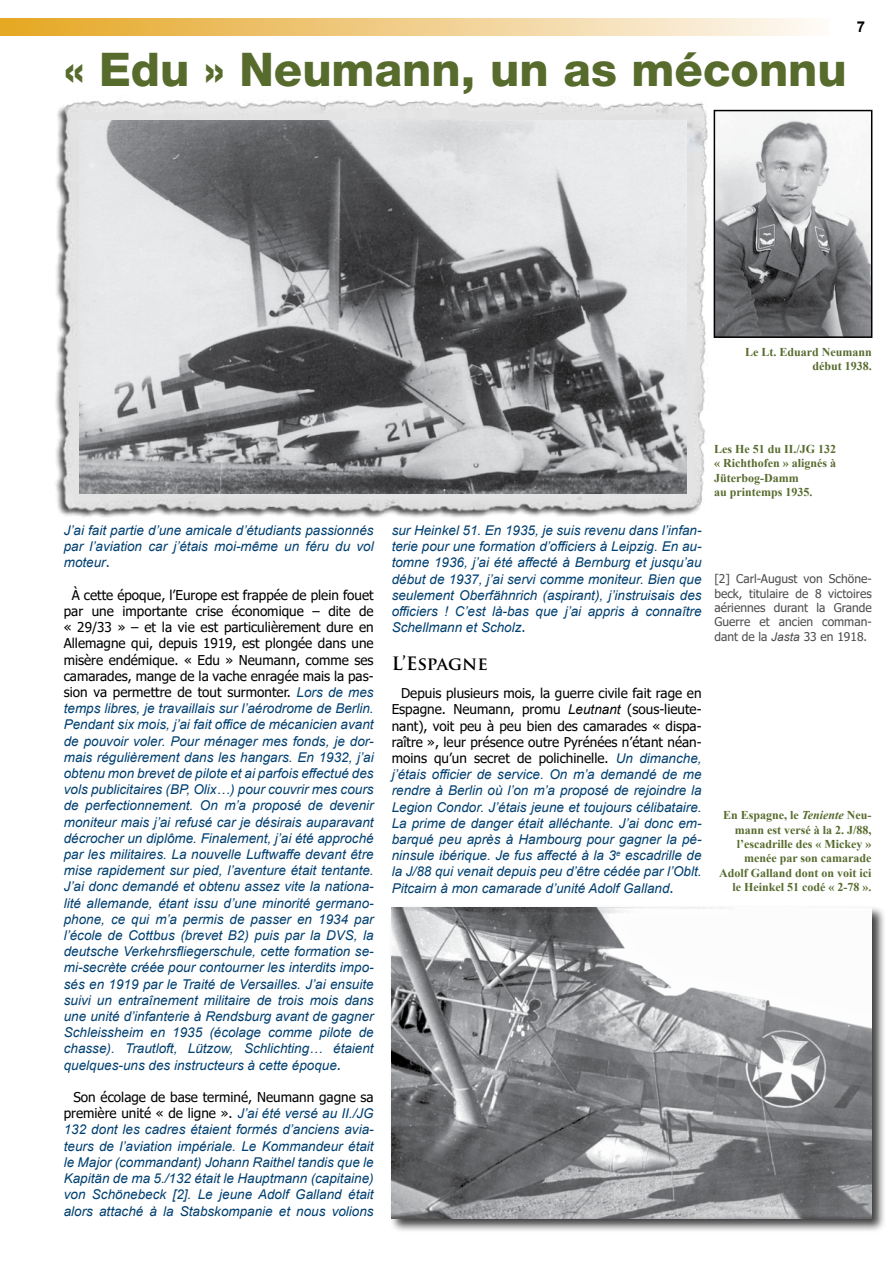
<style>
.page{position:relative;width:893px;height:1263px;background:#fff}
.page>*{position:absolute;margin:0;border:0;box-sizing:border-box;transform-origin:0 0}
.t1{font:800 46.5px "Helvetica Neue";color:#576b2d}
.t2{font:700 18px "Trajan Pro";color:#000}
.t3{font:700 15px "Arial";color:#000}
.t4{font:italic 13.5px/16.2px "Arial";color:#004071;text-align:justify}
.t5{font:13.5px/16.2px "Tahoma";color:#000;text-align:center}
.t6{font:700 12px/14.4px "Times New Roman";color:#576b2d;text-align:right}
.t7{font:12px/14.4px "Tahoma";color:#4d4d4f;text-align:justify}
.s1{font-family:"Tahoma";font-style:normal}
.s2{font-family:"Arial";font-style:italic;color:#004071}
.s3{font-family:"Arial";font-style:italic}
.s4{font-style:italic}
</style>
<div class="page">
<img style="left:55px;top:98px;width:675px;height:420px">
<div style="left:0;top:19px;width:829px;height:17px;background:linear-gradient(to right,#e5a623,#fdf8f5)"></div>
<img style="left:717px;top:113px;width:152px;height:222px">
<div style="left:714px;top:110px;width:158px;height:228px;border:2px solid #000"></div>
<img style="left:79px;top:120px;width:607px;height:374px">
<div style="left:389px;top:905px;width:497px;height:327px;background:#000;opacity:.75"></div>
<img style="left:392px;top:907px;width:480px;height:311px">
<h1 class="t1" style="left:64px;top:41px;width:785px">« Edu » Neumann, un as méconnu</h1>
<p class="t3" style="left:857px;top:16px;width:10px">7</p>
<p class="t6" style="left:745px;top:344px;width:128px">Le Lt. Eduard Neumann début 1938.</p>
<p class="t4" style="left:64px;top:522px;width:311px">J’ai fait partie d’une amicale d’étudiants passionnés par l’aviation car j’étais moi-même un féru du vol moteur<span class="s1">.</span></p>
<p class="t5" style="left:64px;top:587px;width:311px">À cette époque, l’Europe est frappée de plein fouet par une importante crise économique – dite de « 29/33 » – et la vie est particulièrement dure en Allemagne qui, depuis 1919, est plongée dans une misère endémique. « Edu » Neumann, comme ses camarades, mange de la vache enragée mais la pas&shy;sion va permettre de tout surmonter. <span class="s2">Lors de mes</span></p>
<p class="t4" style="left:64px;top:701px;width:311px">temps libres, je travaillais sur l’aérodrome de Berlin.<br>Pendant six mois, j’ai fait office de mécanicien avant de pouvoir voler. Pour ménager mes fonds, je dor&shy;mais régulièrement dans les hangars. En 1932, j’ai obtenu mon brevet de pilote et ai parfois effectué des vols publicitaires (BP, Olix…) pour couvrir mes cours de perfectionnement. On m’a proposé de devenir moniteur mais j’ai refusé car je désirais auparavant décrocher un diplôme. Finalement, j’ai été approché par les militaires. La nouvelle Luftwaffe devant être mise rapidement sur pied, l’aventure était tentante.<br>J’ai donc demandé et obtenu assez vite la nationa&shy;lité allemande, étant issu d’une minorité germano&shy;phone, ce qui m’a permis de passer en 1934 par l’école de Cottbus (brevet B2) puis par la DVS, la deutsche Verkehrsfliegerschule, cette formation se&shy;mi-secrète créée pour contourner les interdits impo&shy;sés en 1919 par le Traité de Versailles. J’ai ensuite suivi un entraînement militaire de trois mois dans une unité d’infanterie à Rendsburg avant de gagner Schleissheim en 1935 (écolage comme pilote de chasse). Trautloft, Lützow, Schlichting… étaient quelques-uns des instructeurs à cette époque<span class="s1">.</span></p>
<p class="t5" style="left:64px;top:1090px;width:311px;text-align:right">Son écolage de base terminé, Neumann gagne sa première unité « de ligne ». <span class="s2">J’ai été versé au II./JG</span></p>
<p class="t4" style="left:64px;top:1122px;width:311px">132 dont les cadres étaient formés d’anciens avia&shy;teurs de l’aviation impériale. Le Kommandeur était le Major (commandant) Johann Raithel tandis que le Kapitän de ma 5./132 était le Hauptmann (capitaine) von Schönebeck [2]. Le jeune Adolf Galland était alors attaché à la Stabskompanie et nous volions</p>
<p class="t4" style="left:392px;top:522px;width:311px">sur Heinkel 51. En 1935, je suis revenu dans l’infan&shy;terie pour une formation d’officiers à Leipzig. En au&shy;tomne 1936, j’ai été affecté à Bernburg et jusqu’au début de 1937, j’ai servi comme moniteur. Bien que seulement Oberfähnrich (aspirant), j’instruisais des officiers ! C’est là-bas que j’ai appris à connaître Schellmann et Scholz<span class="s1">.</span></p>
<h2 class="t2" style="left:392px;top:652px;width:97px">L’Espagne</h2>
<p class="t5" style="left:392px;top:686px;width:311px;text-align:justify;text-indent:9px">Depuis plusieurs mois, la guerre civile fait rage en Espagne. Neumann, promu <span class="s3">Leutnant</span> (sous-lieute&shy;nant), voit peu à peu bien des camarades « dispa&shy;raître », leur présence outre Pyrénées n’étant néan&shy;moins qu’un secret de polichinelle. <span class="s2">Un dimanche,</span></p>
<p class="t4" style="left:392px;top:767px;width:311px">j’étais officier de service. On m’a demandé de me rendre à Berlin où l’on m’a proposé de rejoindre la Legion Condor. J’étais jeune et toujours célibataire.<br>La prime de danger était alléchante. J’ai donc em&shy;barqué peu après à Hambourg pour gagner la pé&shy;ninsule ibérique. Je fus affecté à la 3<sup>e</sup> escadrille de la J/88 qui venait depuis peu d’être cédée par l’Oblt.<br>Pitcairn à mon camarade d’unité Adolf Galland<span class="s1">.</span></p>
<p class="t6" style="left:714px;top:441px;width:124px;text-align:left">Les He 51 du II./JG 132 « Richthofen » alignés à<br>Jüterbog-Damm<br>au printemps 1935.</p>
<p class="t7" style="left:714px;top:572px;width:159px">[2] Carl-August von Schöne&shy;beck, titulaire de 8 victoires aériennes durant la Grande Guerre et ancien comman&shy;dant de la <span class="s3">Jasta</span> 33 en 1918.</p>
<p class="t6" style="left:719px;top:808px;width:154px">En Espagne, le <span class="s4">Teniente</span> Neu&shy;mann est versé à la 2. J/88, l’escadrille des « Mickey » menée par son camarade<br>Adolf Galland dont on voit ici le Heinkel 51 codé « 2-78 ».</p>
</div>
